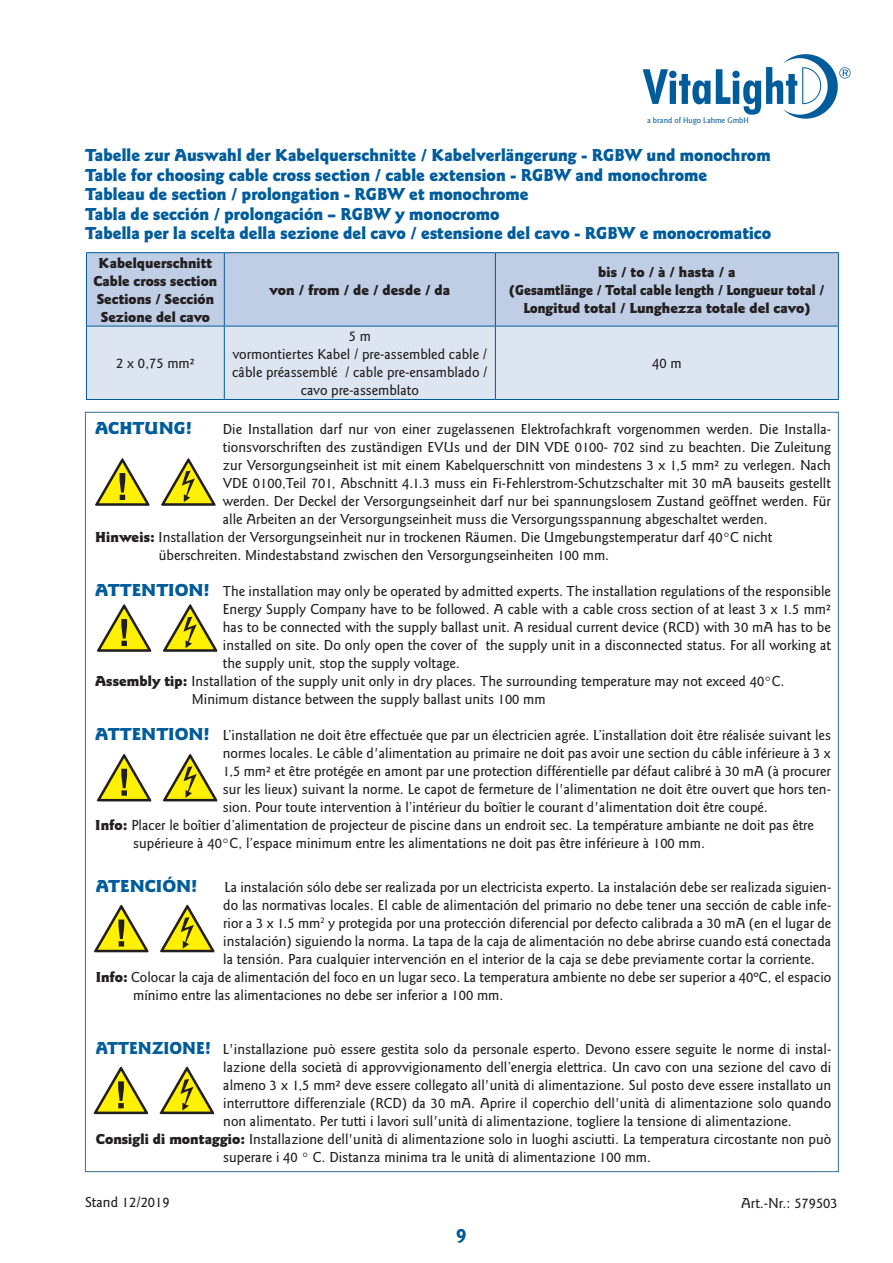
<style>
.page{position:relative;width:893px;height:1263px;background:#fff}
.page>*{position:absolute;margin:0;border:0;box-sizing:border-box;transform-origin:0 0}
.t1{font:700 21px "Goudy Sans";color:#005c9b}
.t2{font:900 18px "Goudy Sans";color:#005c9b;scale:.95 1}
.t3{font:900 18px "Goudy Sans";color:#005c9b}
.t4{font:500 15px/18px "Goudy Sans";color:#231f20;text-align:justify}
.t5{font:900 15px "Goudy Sans";color:#231f20}
.t6{font:900 15px "Goudy Sans";color:#231f20;scale:.91 1}
.t7{font:500 8.1px "Goudy Sans IT Cby BT";color:#005c9b}
.s1{font-weight:900}
.s2{font-weight:900;font-size:18px;color:#005c9b}
</style>
<div class="page">
<img style="left:642px;top:54px;width:209px;height:65px">
<div style="left:87px;top:253px;width:751px;height:73px;background:#bfcee5"></div>
<div style="left:87px;top:327px;width:751px;height:72px;background:#dde5f1"></div>
<hr style="left:86px;top:253px;width:1px;height:73px;background:#005c9b">
<hr style="left:86px;top:252px;width:138px;height:1px;background:#005c9b">
<hr style="left:224px;top:252px;width:271px;height:1px;background:#005c9b">
<hr style="left:495px;top:252px;width:344px;height:1px;background:#005c9b">
<hr style="left:224px;top:253px;width:1px;height:73px;background:#005c9b">
<hr style="left:495px;top:253px;width:1px;height:73px;background:#005c9b">
<hr style="left:838px;top:253px;width:1px;height:73px;background:#005c9b">
<hr style="left:86px;top:326px;width:1px;height:73px;background:#005c9b">
<hr style="left:86px;top:326px;width:138px;height:1px;background:#005c9b">
<hr style="left:86px;top:399px;width:138px;height:1px;background:#005c9b">
<hr style="left:224px;top:326px;width:1px;height:73px;background:#005c9b">
<hr style="left:224px;top:326px;width:271px;height:1px;background:#005c9b">
<hr style="left:224px;top:399px;width:271px;height:1px;background:#005c9b">
<hr style="left:495px;top:326px;width:1px;height:73px;background:#005c9b">
<hr style="left:495px;top:326px;width:344px;height:1px;background:#005c9b">
<hr style="left:838px;top:326px;width:1px;height:73px;background:#005c9b">
<hr style="left:495px;top:399px;width:344px;height:1px;background:#005c9b">
<svg style="left:95px;top:458px;width:55px;height:48px"></svg>
<svg style="left:161px;top:458px;width:55px;height:48px"></svg>
<svg style="left:96px;top:604px;width:56px;height:48px"></svg>
<svg style="left:162px;top:604px;width:56px;height:48px"></svg>
<svg style="left:96px;top:754px;width:56px;height:48px"></svg>
<svg style="left:162px;top:753px;width:56px;height:49px"></svg>
<svg style="left:93px;top:904px;width:56px;height:49px"></svg>
<svg style="left:160px;top:904px;width:55px;height:49px"></svg>
<svg style="left:93px;top:1066px;width:55px;height:49px"></svg>
<svg style="left:159px;top:1066px;width:56px;height:49px"></svg>
<p class="t7" style="left:647px;top:116px;width:103px">a brand of Hugo Lahme GmbH</p>
<p class="t2" style="left:85px;top:145px;width:723px">Tabelle zur Auswahl der Kabelquerschnitte / Kabelverlängerung - RGBW und monochrom</p>
<p class="t2" style="left:85px;top:164px;width:657px">Table for choosing cable cross section / cable extension - RGBW and monochrome</p>
<p class="t2" style="left:85px;top:184px;width:468px">Tableau de section / prolongation - RGBW et monochrome</p>
<p class="t2" style="left:85px;top:203px;width:438px">Tabla de sección / prolongación – RGBW y monocromo</p>
<p class="t2" style="left:85px;top:223px;width:724px">Tabella per la scelta della sezione del cavo / estensione del cavo - RGBW e monocromatico</p>
<p class="t5" style="left:99px;top:254px;width:115px">Kabelquerschnitt</p>
<p class="t5" style="left:93px;top:272px;width:125px">Cable cross section</p>
<p class="t5" style="left:97px;top:290px;width:119px">Sections / Sección</p>
<p class="t5" style="left:101px;top:308px;width:111px">Sezione del cavo</p>
<p class="t4" style="left:116px;top:355px;width:80px">2 x 0,75 mm²</p>
<p class="t5" style="left:269px;top:281px;width:182px">von / from / de / desde / da</p>
<p class="t4" style="left:349px;top:328px;width:24px">5 m</p>
<p class="t4" style="left:232px;top:346px;width:256px">vormontiertes Kabel / pre-assembled cable /</p>
<p class="t4" style="left:232px;top:364px;width:257px;text-align:center">câble préassemblé / cable pre-ensamblado / cavo pre-assemblato</p>
<p class="t5" style="left:598px;top:263px;width:139px">bis / to / à / hasta / a</p>
<p class="t6" style="left:509px;top:281px;width:348px">(Gesamtlänge / Total cable length / Longueur total /</p>
<p class="t6" style="left:523px;top:299px;width:317px">Longitud total / Lunghezza totale del cavo)</p>
<p class="t4" style="left:652px;top:355px;width:31px">40 m</p>
<p class="t3" style="left:95px;top:417px;width:98px">ACHTUNG!</p>
<p class="t4" style="left:223px;top:420px;width:610px">Die Installation darf nur von einer zugelassenen Elektrofachkraft vorgenommen werden. Die Installa&shy;tionsvorschriften des zuständigen EVUs und der DIN VDE 0100- 702 sind zu beachten. Die Zuleitung zur Versorgungseinheit ist mit einem Kabelquerschnitt von mindestens 3 x 1,5 mm² zu verlegen. Nach VDE 0100,Teil 701, Abschnitt 4.1.3 muss ein Fi-Fehlerstrom-Schutzschalter mit 30 mA bauseits gestellt werden. Der Deckel der Versorgungseinheit darf nur bei spannungslosem Zustand geöffnet werden. Für alle Arbeiten an der Versorgungseinheit muss die Versorgungsspannung abgeschaltet werden.</p>
<p class="t4" style="left:95px;top:528px;width:679px"><span class="s1">Hinweis:</span> Installation der Versorgungseinheit nur in trockenen Räumen. Die Umgebungstemperatur darf 40°C nicht</p>
<p class="t4" style="left:159px;top:546px;width:452px">überschreiten. Mindestabstand zwischen den Versorgungseinheiten 100 mm.</p>
<p class="t4" style="left:223px;top:582px;width:610px;text-indent:-128px"><span class="s2">ATTENTION!</span> The installation may only be operated by admitted experts. The installation regulations of the responsible Energy Supply Company have to be followed. A cable with a cable cross section of at least 3 x 1.5 mm² has to be connected with the supply ballast unit. A residual current device (RCD) with 30 mA has to be installed on site. Do only open the cover of the supply unit in a disconnected status. For all working at the supply unit, stop the supply voltage.</p>
<p class="t4" style="left:95px;top:672px;width:691px"><span class="s1">Assembly tip:</span> Installation of the supply unit only in dry places. The surrounding temperature may not exceed 40°C.</p>
<p class="t4" style="left:192px;top:690px;width:355px">Minimum distance between the supply ballast units 100 mm</p>
<p class="t4" style="left:223px;top:726px;width:610px;text-indent:-128px"><span class="s2">ATTENTION!</span> L’installation ne doit être effectuée que par un électricien agrée. L’installation doit être réalisée suivant les normes locales. Le câble d'alimentation au primaire ne doit pas avoir une section du câble inférieure à 3 x 1,5 mm² et être protégée en amont par une protection différentielle par défaut calibré à 30 mA (à procurer sur les lieux) suivant la norme. Le capot de fermeture de l'alimentation ne doit être ouvert que hors ten&shy;sion. Pour toute intervention à l’intérieur du boîtier le courant d'alimentation doit être coupé.</p>
<p class="t4" style="left:95px;top:816px;width:720px"><span class="s1">Info:</span> Placer le boîtier d’alimentation de projecteur de piscine dans un endroit sec. La température ambiante ne doit pas être</p>
<p class="t4" style="left:133px;top:834px;width:573px">supérieure à 40°C, l’espace minimum entre les alimentations ne doit pas être inférieure à 100 mm.</p>
<p class="t3" style="left:96px;top:875px;width:104px">ATENCIÓN!</p>
<p class="t4" style="left:223px;top:878px;width:610px">La instalación sólo debe ser realizada por un electricista experto. La instalación debe ser realizada siguien&shy;do las normativas locales. El cable de alimentación del primario no debe tener una sección de cable infe&shy;rior a 3 x 1.5 mm<sup>2</sup> y protegida por una protección diferencial por defecto calibrada a 30 mA (en el lugar de instalación) siguiendo la norma. La tapa de la caja de alimentación no debe abrirse cuando está conectada la tensión. Para cualquier intervención en el interior de la caja se debe previamente cortar la corriente.</p>
<p class="t4" style="left:96px;top:968px;width:737px"><span class="s1">Info:</span> Colocar la caja de alimentación del foco en un lugar seco. La temperatura ambiente no debe ser superior a 40ºC, el espacio</p>
<p class="t4" style="left:133px;top:986px;width:372px">mínimo entre las alimentaciones no debe ser inferior a 100 mm.</p>
<p class="t4" style="left:223px;top:1040px;width:610px;text-indent:-128px"><span class="s2">ATTENZIONE!</span> L'installazione può essere gestita solo da personale esperto. Devono essere seguite le norme di instal&shy;lazione della società di approvvigionamento dell’energia elettrica. Un cavo con una sezione del cavo di almeno 3 x 1,5 mm² deve essere collegato all'unità di alimentazione. Sul posto deve essere installato un interruttore differenziale (RCD) da 30 mA. Aprire il coperchio dell'unità di alimentazione solo quando non alimentato. Per tutti i lavori sull'unità di alimentazione, togliere la tensione di alimentazione.</p>
<p class="t4" style="left:223px;top:1130px;width:609px;text-indent:-128px"><span class="s1">Consigli di montaggio:</span> Installazione dell'unità di alimentazione solo in luoghi asciutti. La temperatura circostante non può superare i 40 ° C. Distanza minima tra le unità di alimentazione 100 mm.</p>
<p class="t4" style="left:85px;top:1193px;width:86px">Stand 12/2019</p>
<p class="t4" style="left:741px;top:1194px;width:98px">Art.-Nr.: 579503</p>
<h1 class="t1" style="left:456px;top:1222px;width:12px">9</h1>
</div>
